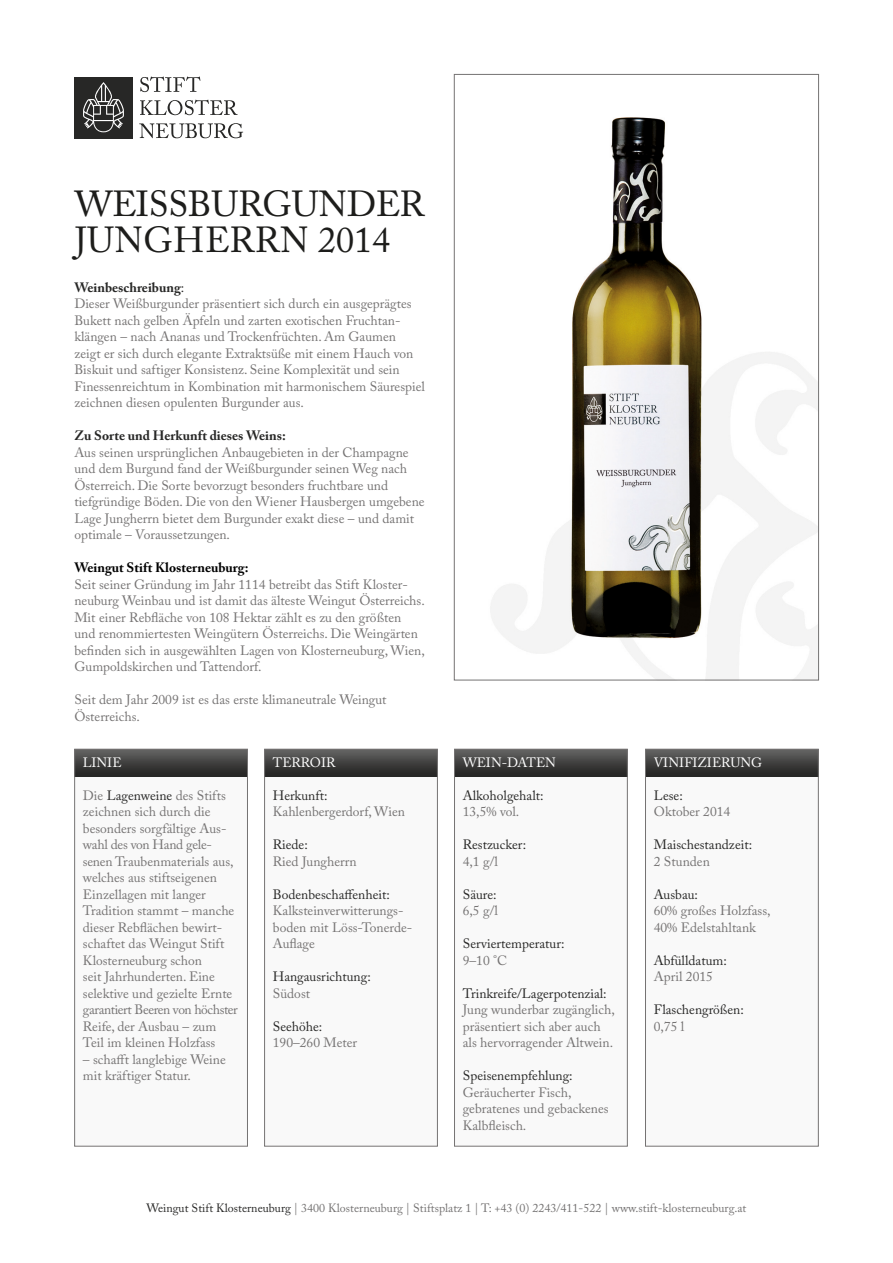
<style>
.page{position:relative;width:893px;height:1263px;background:#fff}
.page>*{position:absolute;margin:0;border:0;box-sizing:border-box;transform-origin:0 0}
.t1{font:36px/36px "Adobe Caslon Pro";letter-spacing:-.005em;color:#1d1d1b}
.t2{font:13.5px/16.5px "Adobe Caslon Pro";color:#757373}
.t3{font:13.5px/16.5px "Adobe Caslon Pro";color:#272726}
.t4{font:700 13.5px "Adobe Caslon Pro";color:#272726}
.t5{font:700 13.5px "Adobe Caslon Pro";color:#000}
.t6{font:13.5px "Adobe Caslon Pro";color:#fff}
.t7{font:13.5px "Adobe Caslon Pro";letter-spacing:-.025em;color:#fff}
.t8{font:12px "Adobe Caslon Pro";color:#757373}
.s1{font-weight:400}
.s2{color:#272726}
.s3{color:#757373}
</style>
<div class="page">
<svg style="left:140px;top:77px;width:60px;height:15px"></svg>
<svg style="left:140px;top:100px;width:98px;height:15px"></svg>
<svg style="left:139px;top:123px;width:104px;height:15px"></svg>
<div style="left:74px;top:77px;width:58px;height:62px;background:#272726"></div>
<svg style="left:83px;top:82px;width:41px;height:50px"></svg>
<img style="left:490px;top:117px;width:327px;height:561px">
<div style="left:75px;top:749px;width:172px;height:397px;background:#f9f9f9"></div>
<img style="left:76px;top:751px;width:170px;height:26px">
<div style="left:74px;top:749px;width:174px;height:397px;border:1px solid #757373"></div>
<div style="left:645px;top:749px;width:173px;height:397px;background:#f9f9f9"></div>
<img style="left:647px;top:751px;width:170px;height:26px">
<div style="left:645px;top:749px;width:174px;height:397px;border:1px solid #757373"></div>
<div style="left:265px;top:749px;width:172px;height:397px;background:#f9f9f9"></div>
<img style="left:266px;top:751px;width:170px;height:26px">
<div style="left:264px;top:749px;width:174px;height:397px;border:1px solid #757373"></div>
<div style="left:454px;top:749px;width:173px;height:397px;background:#f9f9f9"></div>
<img style="left:456px;top:751px;width:170px;height:26px">
<div style="left:454px;top:749px;width:174px;height:397px;border:1px solid #757373"></div>
<p class="t1" style="left:75px;top:186px;width:351px">WEISSBURGUNDER<br>JUNGHERRN 2014</p>
<p class="t4" style="left:74px;top:279px;width:111px">Weinbeschreibung<span class="s1">:</span></p>
<p class="t2" style="left:74px;top:295px;width:352px">Dieser Weißburgunder präsentiert sich durch ein ausgeprägtes Bukett nach gelben Äpfeln und zarten exotischen Fruchtan&shy;klängen – nach Ananas und Trockenfrüchten. Am Gaumen zeigt er sich durch elegante Extraktsüße mit einem Hauch von Biskuit und saftiger Konsistenz. Seine Komplexität und sein Finessenreichtum in Kombination mit harmonischem Säurespiel zeichnen diesen opulenten Burgunder aus.</p>
<p class="t4" style="left:74px;top:427px;width:213px">Zu Sorte und Herkunft dieses Weins:</p>
<p class="t2" style="left:74px;top:444px;width:352px">Aus seinen ursprünglichen Anbaugebieten in der Champagne und dem Burgund fand der Weißburgunder seinen Weg nach Österreich. Die Sorte bevorzugt besonders fruchtbare und tiefgründige Böden. Die von den Wiener Hausbergen umgebene Lage Jungherrn bietet dem Burgunder exakt diese – und damit</p>
<p class="t2" style="left:74px;top:526px;width:157px">optimale – Voraussetzungen.</p>
<p class="t5" style="left:74px;top:559px;width:176px">Weingut Stift Klosterneuburg:</p>
<p class="t2" style="left:74px;top:576px;width:352px">Seit seiner Gründung im Jahr 1114 betreibt das Stift Kloster&shy;neuburg Weinbau und ist damit das älteste Weingut Österreichs.<br>Mit einer Rebfläche von 108 Hektar zählt es zu den größten und renommiertesten Weingütern Österreichs. Die Weingärten befinden sich in ausgewählten Lagen von Klosterneuburg, Wien, Gumpoldskirchen und Tattendorf.</p>
<p class="t2" style="left:74px;top:691px;width:314px">Seit dem Jahr 2009 ist es das erste klimaneutrale Weingut<br>Österreichs.</p>
<p class="t6" style="left:83px;top:754px;width:40px">LINIE</p>
<p class="t2" style="left:83px;top:787px;width:145px">Die <span class="s2">Lagenweine</span> des Stifts zeichnen sich durch die besonders sorgfältige Aus-</p>
<p class="t2" style="left:83px;top:836px;width:152px">wahl des von Hand gele&shy;senen Traubenmaterials aus, welches aus stiftseigenen</p>
<p class="t2" style="left:83px;top:886px;width:156px">Einzellagen mit langer<br>Tradition stammt – manche dieser Rebflächen bewirt&shy;schaftet das Weingut Stift<br>Klosterneuburg schon<br>seit Jahrhunderten. Eine selektive und gezielte Ernte garantiert Beeren von höchster<br>Reife, der Ausbau – zum<br>Teil im kleinen Holzfass</p>
<p class="t2" style="left:83px;top:1051px;width:144px">– schafft langlebige Weine mit kräftiger Statur.</p>
<p class="t6" style="left:273px;top:754px;width:64px">TERROIR</p>
<p class="t3" style="left:273px;top:787px;width:56px">Herkunft:</p>
<p class="t2" style="left:273px;top:803px;width:134px">Kahlenbergerdorf, Wien</p>
<p class="t3" style="left:273px;top:836px;width:36px">Riede:</p>
<p class="t2" style="left:273px;top:853px;width:85px">Ried Jungherrn</p>
<p class="t3" style="left:273px;top:886px;width:118px">Bodenbeschaffenheit:</p>
<p class="t2" style="left:273px;top:902px;width:141px">Kalksteinverwitterungs&shy;boden mit Löss-Tonerde-<br>Auflage</p>
<p class="t3" style="left:273px;top:968px;width:99px">Hangausrichtung:</p>
<p class="t2" style="left:273px;top:985px;width:39px">Südost</p>
<p class="t3" style="left:273px;top:1018px;width:51px">Seehöhe:</p>
<p class="t2" style="left:273px;top:1034px;width:86px">190–260 Meter</p>
<p class="t7" style="left:463px;top:754px;width:95px">WEIN-DATEN</p>
<p class="t3" style="left:463px;top:787px;width:82px">Alkoholgehalt:</p>
<p class="t2" style="left:463px;top:803px;width:58px">13,5% vol.</p>
<p class="t3" style="left:463px;top:836px;width:65px">Restzucker:</p>
<p class="t2" style="left:463px;top:853px;width:37px">4,1 g/l</p>
<p class="t3" style="left:463px;top:886px;width:35px">Säure:</p>
<p class="t2" style="left:463px;top:902px;width:37px">6,5 g/l</p>
<p class="t3" style="left:463px;top:935px;width:103px">Serviertemperatur:</p>
<p class="t2" style="left:463px;top:952px;width:46px">9–10 °C</p>
<p class="t3" style="left:463px;top:985px;width:153px">Trinkreife/Lagerpotenzial:<br><span class="s3">Jung wunderbar zugänglich,</span></p>
<p class="t2" style="left:463px;top:1018px;width:139px">präsentiert sich aber auch</p>
<p class="t2" style="left:463px;top:1034px;width:152px">als hervorragender Altwein.</p>
<p class="t3" style="left:463px;top:1067px;width:111px">Speisenempfehlung:</p>
<p class="t2" style="left:463px;top:1084px;width:110px">Geräucherter Fisch,</p>
<p class="t2" style="left:463px;top:1100px;width:147px">gebratenes und gebackenes<br>Kalbfleisch.</p>
<p class="t6" style="left:654px;top:754px;width:110px">VINIFIZIERUNG</p>
<p class="t3" style="left:654px;top:787px;width:31px">Lese:</p>
<p class="t2" style="left:654px;top:803px;width:78px">Oktober 2014</p>
<p class="t3" style="left:654px;top:836px;width:100px">Maischestandzeit:</p>
<p class="t2" style="left:654px;top:853px;width:58px">2 Stunden</p>
<p class="t3" style="left:654px;top:886px;width:46px">Ausbau:</p>
<p class="t2" style="left:654px;top:902px;width:118px">60% großes Holzfass,</p>
<p class="t2" style="left:654px;top:919px;width:104px">40% Edelstahltank</p>
<p class="t3" style="left:654px;top:952px;width:75px">Abfülldatum:</p>
<p class="t2" style="left:654px;top:968px;width:61px">April 2015</p>
<p class="t3" style="left:654px;top:1001px;width:91px">Flaschengrößen:</p>
<p class="t2" style="left:654px;top:1018px;width:32px">0,75 l</p>
<p class="t8" style="left:147px;top:1201px;width:601px"><span class="s2">Weingut Stift Klosterneuburg</span> | 3400 Klosterneuburg | Stiftsplatz 1 | T: +43 (0) 2243/411-522 | www.stift-klosterneuburg.at</p>
</div>
